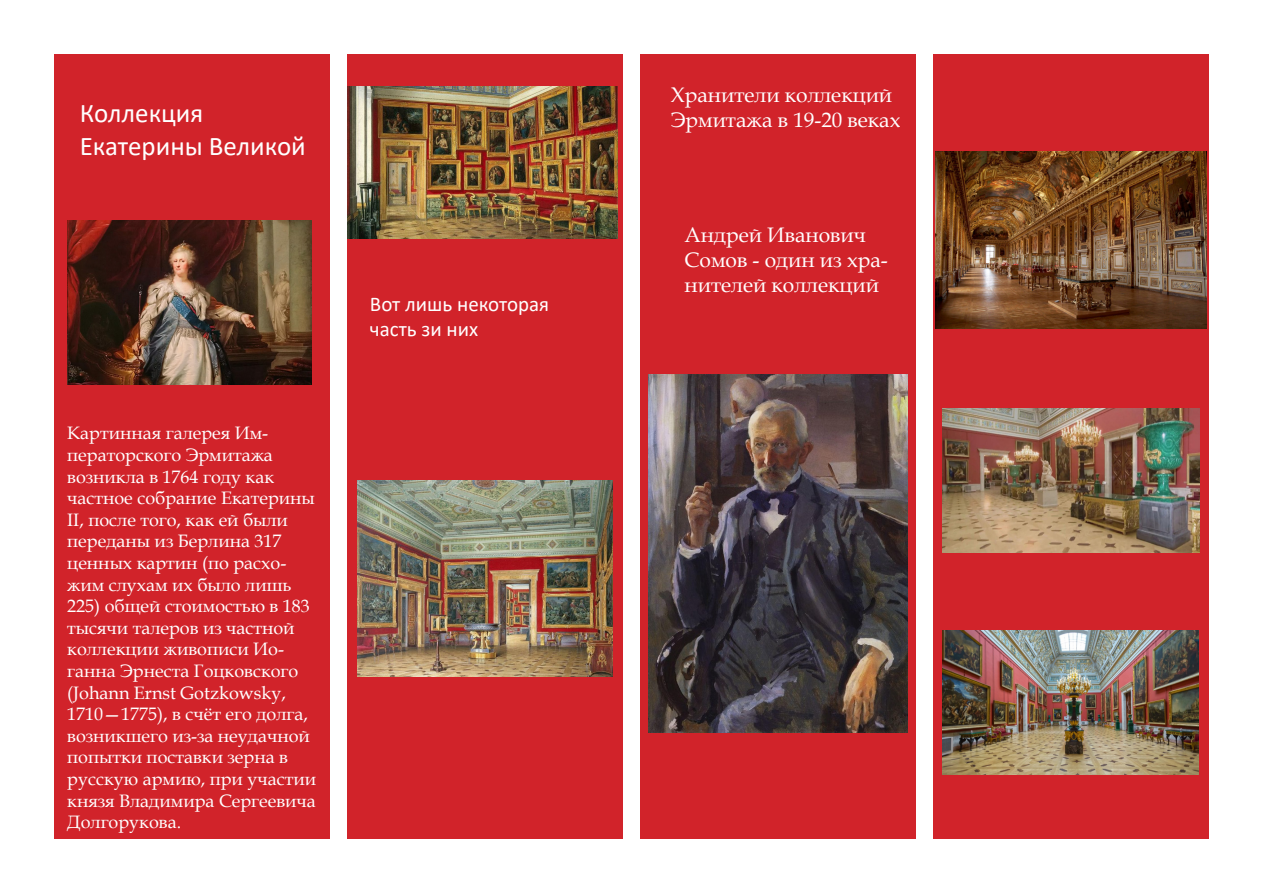
<style>
.page{position:relative;width:1263px;height:893px;background:#fff}
.page>*{position:absolute;margin:0;border:0;box-sizing:border-box;transform-origin:0 0}
.t1{font:27px "Calibri";color:#fff}
.t2{font:21px/25.2px "Book Antiqua";color:#fff}
.t3{font:21px/25.2px "Calibri";color:#fff}
.t4{font:18px/21.6px "Book Antiqua";color:#fff}
</style>
<div class="page">
<div style="left:54px;top:54px;width:275px;height:785px;background:#d1232a"></div>
<div style="left:347px;top:54px;width:275px;height:785px;background:#d1232a"></div>
<div style="left:640px;top:54px;width:276px;height:785px;background:#d1232a"></div>
<div style="left:934px;top:54px;width:275px;height:785px;background:#d1232a"></div>
<img style="left:67px;top:221px;width:245px;height:163px">
<img style="left:347px;top:86px;width:270px;height:152px">
<img style="left:357px;top:480px;width:255px;height:196px">
<img style="left:649px;top:374px;width:258px;height:358px">
<img style="left:936px;top:151px;width:271px;height:177px">
<img style="left:943px;top:408px;width:257px;height:145px">
<img style="left:943px;top:630px;width:256px;height:145px">
<p class="t1" style="left:80px;top:95px;width:125px">Коллекция</p>
<p class="t1" style="left:80px;top:127px;width:228px">Екатерины Великой</p>
<p class="t4" style="left:67px;top:422px;width:250px">Картинная галерея Им&shy;ператорского Эрмитажа возникла в 1764 году как частное собрание Екатерины<br>II, после того, как ей были переданы из Берлина 317 ценных картин (по расхо&shy;жим слухам их было лишь<br>225) общей стоимостью в 183 тысячи талеров из частной коллекции живописи Ио&shy;ганна Эрнеста Гоцковского (Johann Ernst Gotzkowsky,<br>1710—1775), в счёт его долга, возникшего из-за неудачной попытки поставки зерна в русскую армию, при участии князя Владимира Сергеевича<br>Долгорукова.</p>
<p class="t3" style="left:370px;top:291px;width:181px">Вот лишь некоторая часть зи них</p>
<p class="t2" style="left:671px;top:81px;width:231px">Хранители коллекций<br>Эрмитажа в 19-20 веках</p>
<p class="t2" style="left:685px;top:221px;width:205px">Андрей Иванович<br>Сомов - один из хра&shy;нителей коллекций</p>
</div>
